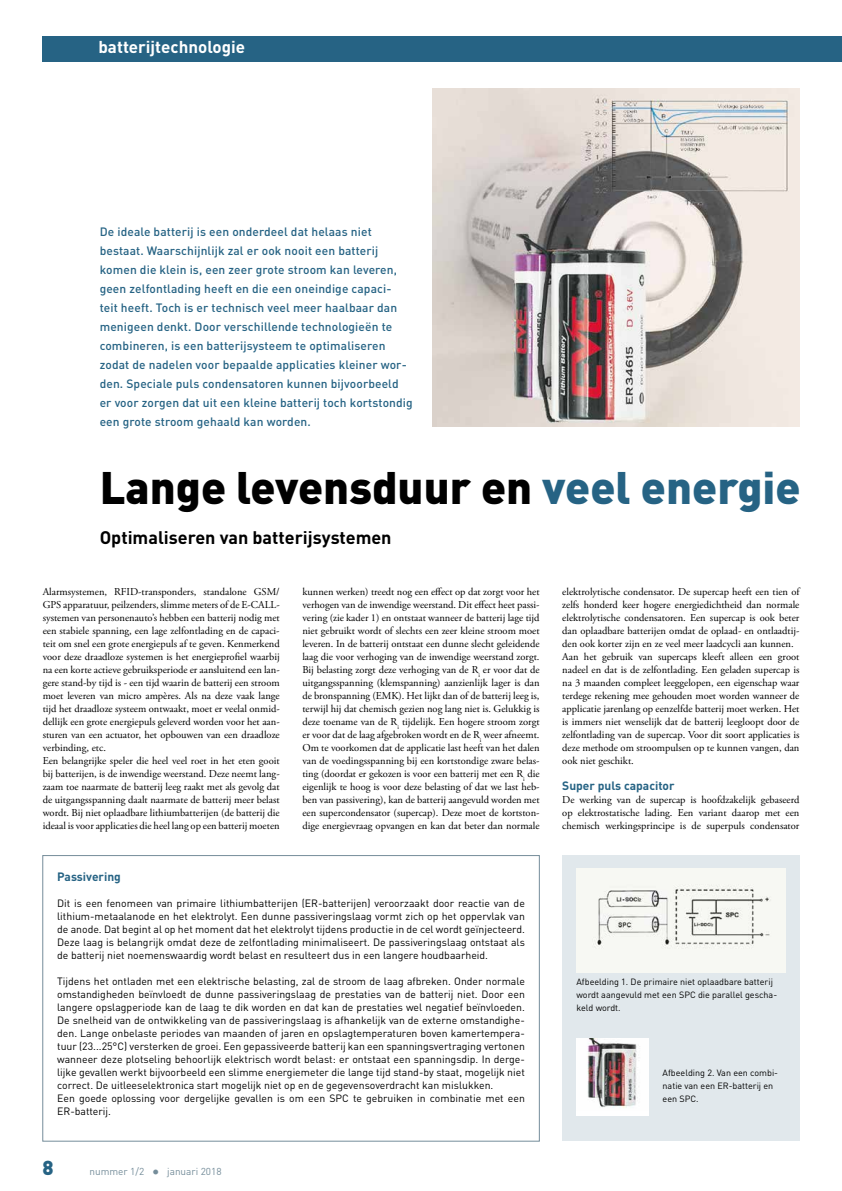
<style>
.page{position:relative;width:842px;height:1191px;background:#fff}
.page>*{position:absolute;margin:0;border:0;box-sizing:border-box;transform-origin:0 0}
.t1{font:900 45px "DIN";color:#000}
.t2{font:900 20px "DIN";color:#266384}
.t3{font:700 18px "DIN";color:#000}
.t4{font:700 17px "DIN";color:#fff}
.t5{font:500 12px/19px "DIN";letter-spacing:.01em;color:#266384}
.t6{font:700 12px "DIN";color:#266384}
.t7{font:10.5px/13px "Adobe Garamond Pro";color:#000}
.t8{font:10.5px/13px "DIN";color:#000;text-align:justify}
.t9{font:10px "DIN";color:#758d9a}
.t10{font:9px/13px "DIN";color:#000}
.s1{color:#266384}
.s2{font-size:15px}
</style>
<div class="page">
<div style="left:562px;top:855px;width:237px;height:285px;background:#e1e8ec"></div>
<div style="left:43px;top:36px;width:799px;height:26px;background:#266384"></div>
<img style="left:432px;top:88px;width:367px;height:338px">
<div style="left:576px;top:1038px;width:72px;height:78px;background:#fff"></div>
<img style="left:587px;top:1038px;width:50px;height:70px">
<div style="left:43px;top:855px;width:497px;height:286px;border:1px solid #758d9a"></div>
<img style="left:576px;top:869px;width:209px;height:103px">
<h3 class="t4" style="left:98px;top:36px;width:148px">batterijtechnologie</h3>
<p class="t5" style="left:100px;top:222px;width:315px">De ideale batterij is een onderdeel dat helaas niet bestaat. Waarschijnlijk zal er ook nooit een batterij komen die klein is, een zeer grote stroom kan leveren, geen zelfontlading heeft en die een oneindige capaci-<br>teit heeft. Toch is er technisch veel meer haalbaar dan menigeen denkt. Door verschillende technologieën te combineren, is een batterijsysteem te optimaliseren zodat de nadelen voor bepaalde applicaties kleiner wor&shy;den. Speciale puls condensatoren kunnen bijvoorbeeld er voor zorgen dat uit een kleine batterij toch kortstondig een grote stroom gehaald kan worden.</p>
<h1 class="t1" style="left:100px;top:458px;width:702px">Lange levensduur en <span class="s1">veel energie</span></h1>
<h3 class="t3" style="left:100px;top:526px;width:293px">Optimaliseren van batterijsystemen</h3>
<p class="t7" style="left:43px;top:586px;width:239px">Alarmsystemen, RFID-transponders, standalone GSM/ GPS apparatuur, peilzenders, slimme meters of de E-CALL&shy;systemen van personenauto’s hebben een batterij nodig met een stabiele spanning, een lage zelfontlading en de capaci&shy;teit om snel een grote energiepuls af te geven. Kenmerkend voor deze draadloze systemen is het energieprofiel waarbij na een korte actieve gebruiksperiode er aansluitend een lan&shy;gere stand-by tijd is - een tijd waarin de batterij een stroom moet leveren van micro ampères. Als na deze vaak lange tijd het draadloze systeem ontwaakt, moet er veelal onmid&shy;dellijk een grote energiepuls geleverd worden voor het aan&shy;sturen van een actuator, het opbouwen van een draadloze verbinding, etc.<br>Een belangrijke speler die heel veel roet in het eten gooit bij batterijen, is de inwendige weerstand. Deze neemt lang&shy;zaam toe naarmate de batterij leeg raakt met als gevolg dat de uitgangsspanning daalt naarmate de batterij meer belast wordt. Bij niet oplaadbare lithiumbatterijen (de batterij die ideaal is voor applicaties die heel lang op een batterij moeten</p>
<p class="t7" style="left:302px;top:586px;width:239px;text-align:justify">kunnen werken) treedt nog een effect op dat zorgt voor het verhogen van de inwendige weerstand. Dit effect heet passi&shy;vering (zie kader 1) en ontstaat wanneer de batterij lage tijd niet gebruikt wordt of slechts een zeer kleine stroom moet leveren. In de batterij ontstaat een dunne slecht geleidende laag die voor verhoging van de inwendige weerstand zorgt.<br>Bij belasting zorgt deze verhoging van de R<sub>i</sub> er voor dat de uitgangsspanning (klemspanning) aanzienlijk lager is dan de bronspanning (EMK). Het lijkt dan of de batterij leeg is, terwijl hij dat chemisch gezien nog lang niet is. Gelukkig is deze toename van de R<sub>i</sub> tijdelijk. Een hogere stroom zorgt er voor dat de laag afgebroken wordt en de R<sub>i</sub> weer afneemt.<br>Om te voorkomen dat de applicatie last heeft van het dalen van de voedingsspanning bij een kortstondige zware belas&shy;ting (doordat er gekozen is voor een batterij met een R<sub>i</sub> die eigenlijk te hoog is voor deze belasting of dat we last heb&shy;ben van passivering), kan de batterij aangevuld worden met een supercondensator (supercap). Deze moet de kortston&shy;dige energievraag opvangen en kan dat beter dan normale</p>
<p class="t7" style="left:562px;top:586px;width:239px">elektrolytische condensator. De supercap heeft een tien of zelfs honderd keer hogere energiedichtheid dan normale elektrolytische condensatoren. Een supercap is ook beter dan oplaadbare batterijen omdat de oplaad- en ontlaadtij&shy;den ook korter zijn en ze veel meer laadcycli aan kunnen.<br>Aan het gebruik van supercaps kleeft alleen een groot nadeel en dat is de zelfontlading. Een geladen supercap is na 3 maanden compleet leeggelopen, een eigenschap waar terdege rekening mee gehouden moet worden wanneer de applicatie jarenlang op eenzelfde batterij moet werken. Het is immers niet wenselijk dat de batterij leegloopt door de zelfontlading van de supercap. Voor dit soort applicaties is deze methode om stroompulsen op te kunnen vangen, dan ook niet geschikt.</p>
<p class="t6" style="left:562px;top:778px;width:114px">Super puls capacitor</p>
<p class="t7" style="left:562px;top:794px;width:239px;text-align:justify">De werking van de supercap is hoofdzakelijk gebaseerd op elektrostatische lading. Een variant daarop met een chemisch werkingsprincipe is de superpuls condensator</p>
<p class="t6" style="left:57px;top:869px;width:65px">Passivering</p>
<p class="t8" style="left:57px;top:897px;width:469px">Dit is een fenomeen van primaire lithiumbatterijen (ER-batterijen) veroorzaakt door reactie van de lithium-metaalanode en het elektrolyt. Een dunne passiveringslaag vormt zich op het oppervlak van de anode. Dat begint al op het moment dat het elektrolyt tijdens productie in de cel wordt geïnjecteerd.<br>Deze laag is belangrijk omdat deze de zelfontlading minimaliseert. De passiveringslaag ontstaat als de batterij niet noemenswaardig wordt belast en resulteert dus in een langere houdbaarheid.</p>
<p class="t8" style="left:57px;top:975px;width:469px;text-align:left">Tijdens het ontladen met een elektrische belasting, zal de stroom de laag afbreken. Onder normale omstandigheden beïnvloedt de dunne passiveringslaag de prestaties van de batterij niet. Door een langere opslagperiode kan de laag te dik worden en dat kan de prestaties wel negatief beïnvloeden.<br>De snelheid van de ontwikkeling van de passiveringslaag is afhankelijk van de externe omstandighe&shy;den. Lange onbelaste periodes van maanden of jaren en opslagtemperaturen boven kamertempera&shy;tuur (23...25°C) versterken de groei. Een gepassiveerde batterij kan een spanningsvertraging vertonen wanneer deze plotseling behoorlijk elektrisch wordt belast: er ontstaat een spanningsdip. In derge&shy;lijke gevallen werkt bijvoorbeeld een slimme energiemeter die lange tijd stand-by staat, mogelijk niet correct. De uitleeselektronica start mogelijk niet op en de gegevensoverdracht kan mislukken.<br>Een goede oplossing voor dergelijke gevallen is om een SPC te gebruiken in combinatie met een ER-batterij.</p>
<p class="t10" style="left:576px;top:975px;width:202px">Afbeelding 1. De primaire niet oplaadbare batterij wordt aangevuld met een SPC die parallel gescha&shy;keld wordt.</p>
<p class="t10" style="left:662px;top:1066px;width:117px">Afbeelding 2. Van een combi&shy;natie van een ER-batterij en een SPC.</p>
<h2 class="t2" style="left:43px;top:1154px;width:13px">8</h2>
<p class="t9" style="left:89px;top:1165px;width:134px">nummer 1/2 <span class="s2">•</span> januari 2018</p>
</div>
